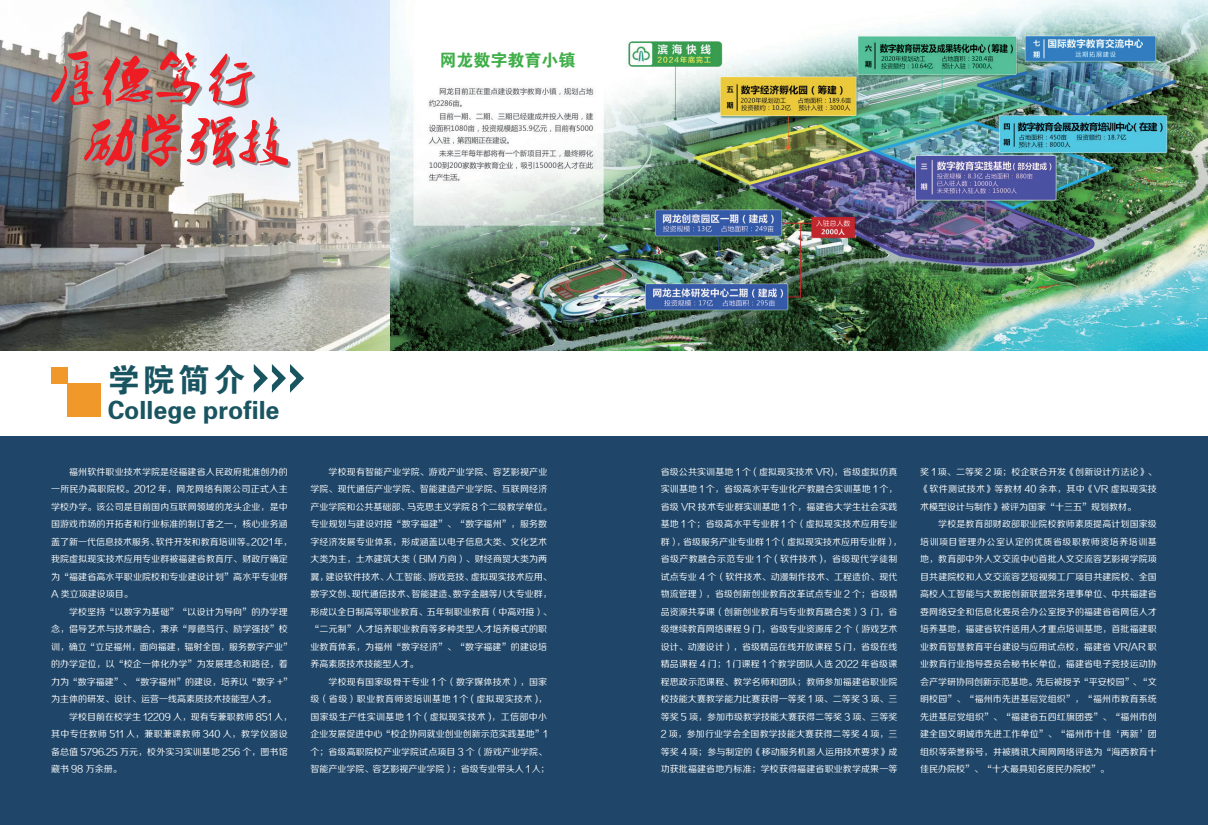
<style>
.page{position:relative;width:1208px;height:825px;background:#fff}
.page>*{position:absolute;margin:0;border:0;box-sizing:border-box;transform-origin:0 0}
.t1{font:32px "FZDHTJW GB1 0";color:#195461}
.t2{font:25px "FZDHTJW GB1 0";color:#195461}
.t3{font:17px "FZDHTJW GB1 0";color:#40ae49}
.t4{font:9px/17.5px "FZZHJW GB1 0";letter-spacing:.01em;color:#fff}
</style>
<div class="page">
<div style="left:0;top:437px;width:1208px;height:388px;background:#1f4668"></div>
<div style="left:68px;top:384px;width:33px;height:33px;background:#f1982b"></div>
<div style="left:51px;top:367px;width:17px;height:17px;background:#f1982b"></div>
<svg style="left:253px;top:364px;width:51px;height:29px"></svg>
<img style="left:0;top:0;width:390px;height:350px">
<svg style="left:51px;top:51px;width:240px;height:118px;background:#c09294"></svg>
<img style="left:390px;top:0;width:818px;height:350px">
<p class="t3" style="left:439px;top:50px;width:138px">网龙数字教育小镇</p>
<p class="t1" style="left:108px;top:362px;width:139px">学院简介</p>
<p class="t2" style="left:108px;top:396px;width:173px">College profile</p>
<p class="t4" style="left:51px;top:463px;width:243px">　　福州软件职业技术学院是经福建省人民政府批准创办的一所民办高职院校。2012 年，网龙网络有限公司正式入主学校办学。该公司是目前国内互联网领域的龙头企业，是中国游戏市场的开拓者和行业标准的制订者之一，核心业务涵盖了新一代信息技术服务、软件开发和教育培训等。2021 年，我院虚拟现实技术应用专业群被福建省教育厅、财政厅确定为“福建省高水平职业院校和专业建设计划”高水平专业群<br>A 类立项建设项目。</p>
<p class="t4" style="left:51px;top:603px;width:243px">　　学校坚持“以数字为基础”“以设计为导向”的办学理念，倡导艺术与技术融合，秉承“厚德笃行、励学强技”校训，确立“立足福州，面向福建，辐射全国，服务数字产业”的办学定位，以“校企一体化办学”为发展理念和路径，着力为“数字福建”、“数字福州”的建设，培养以“数字 +”为主体的研发、设计、运营一线高素质技术技能型人才。</p>
<p class="t4" style="left:51px;top:708px;width:243px">　　学校目前在校学生 12209 人，现有专兼职教师 851 人，其中专任教师 511 人，兼职兼课教师 340 人，教学仪器设备总值 5796.25 万元，校外实习实训基地 256 个，图书馆藏书 98 万余册。</p>
<p class="t4" style="left:310px;top:463px;width:243px">　　学校现有智能产业学院、游戏产业学院、容艺影视产业学院、现代通信产业学院、智能建造产业学院、互联网经济产业学院和公共基础部、马克思主义学院 8 个二级教学单位。专业规划与建设对接“数字福建”、“数字福州”，服务数字经济发展专业体系，形成涵盖以电子信息大类、文化艺术大类为主，土木建筑大类（BIM 方向）、财经商贸大类为两翼，建设软件技术、人工智能、游戏竞技、虚拟现实技术应用、数字文创、现代通信技术、智能建造、数字金融等八大专业群，形成以全日制高等职业教育、五年制职业教育（中高对接）、“二元制”人才培养职业教育等多种类型人才培养模式的职业教育体系，为福州“数字经济”、“数字福建”的建设培养高素质技术技能型人才。</p>
<p class="t4" style="left:310px;top:673px;width:240px">　　学校现有国家级骨干专业 1 个（数字媒体技术），国家级（省级）职业教育师资培训基地 1 个 ( 虚拟现实技术 )，国家级生产性实训基地 1 个 ( 虚拟现实技术 )，工信部中小企业发展促进中心“校企协同就业创业创新示范实践基地”1个；省级高职院校产业学院试点项目 3 个（游戏产业学院、智能产业学院、容艺影视产业学院）；省级专业带头人 1 人；</p>
<p class="t4" style="left:660px;top:463px;width:243px">省级公共实训基地 1 个 ( 虚拟现实技术 VR)，省级虚拟仿真实训基地 1 个，省级高水平专业化产教融合实训基地 1 个，省级 VR 技术专业群实训基地 1 个，福建省大学生社会实践基地 1 个；省级高水平专业群 1 个（虚拟现实技术应用专业群），省级服务产业专业群 1 个（虚拟现实技术应用专业群），省级产教融合示范专业 1 个 ( 软件技术 )，省级现代学徒制试点专业 4 个（软件技术、动漫制作技术、工程造价、现代物流管理），省级创新创业教育改革试点专业 2 个；省级精品资源共享课（创新创业教育与专业教育融合类）3 门，省级继续教育网络课程 9 门，省级专业资源库 2 个（游戏艺术设计、动漫设计），省级精品在线开放课程 5 门，省级在线精品课程 4 门；1 门课程 1 个教学团队入选 2022 年省级课程思政示范课程、教学名师和团队；教师参加福建省职业院校技能大赛教学能力比赛获得一等奖 1 项、二等奖 3 项、三等奖 5 项，参加市级教学技能大赛获得二等奖 3 项、三等奖<br>2 项，参加行业学会全国教学技能大赛获得二等奖 4 项，三等奖 4 项；参与制定的《移动服务机器人运用技术要求》成功获批福建省地方标准；学校获得福建省职业教学成果一等</p>
<p class="t4" style="left:920px;top:463px;width:238px;text-align:justify">奖 1 项、二等奖 2 项；校企联合开发《创新设计方法论》、《软件测试技术》等教材 40 余本，其中《VR 虚拟现实技术模型设计与制作》被评为国家“十三五”规划教材。</p>
<p class="t4" style="left:920px;top:516px;width:238px;text-align:justify">　　学校是教育部财政部职业院校教师素质提高计划国家级培训项目管理办公室认定的优质省级职教师资培养培训基地，教育部中外人文交流中心首批人文交流容艺影视学院项目共建院校和人文交流容艺短视频工厂项目共建院校、全国高校人工智能与大数据创新联盟常务理事单位、中共福建省委网络安全和信息化委员会办公室授予的福建省省网信人才培养基地，福建省软件适用人才重点培训基地，首批福建职业教育智慧教育平台建设与应用试点校，福建省 VR/AR 职业教育行业指导委员会秘书长单位，福建省电子竞技运动协会产学研协同创新示范基地。先后被授予“平安校园”、“文明校园”、“福州市先进基层党组织”，“福州市教育系统先进基层党组织”、“福建省五四红旗团委”、“福州市创建全国文明城市先进工作单位”、“福州市十佳‘两新’团组织等荣誉称号，并被腾讯大闽网网络评选为“海西教育十佳民办院校”、“十大最具知名度民办院校”。</p>
</div>
